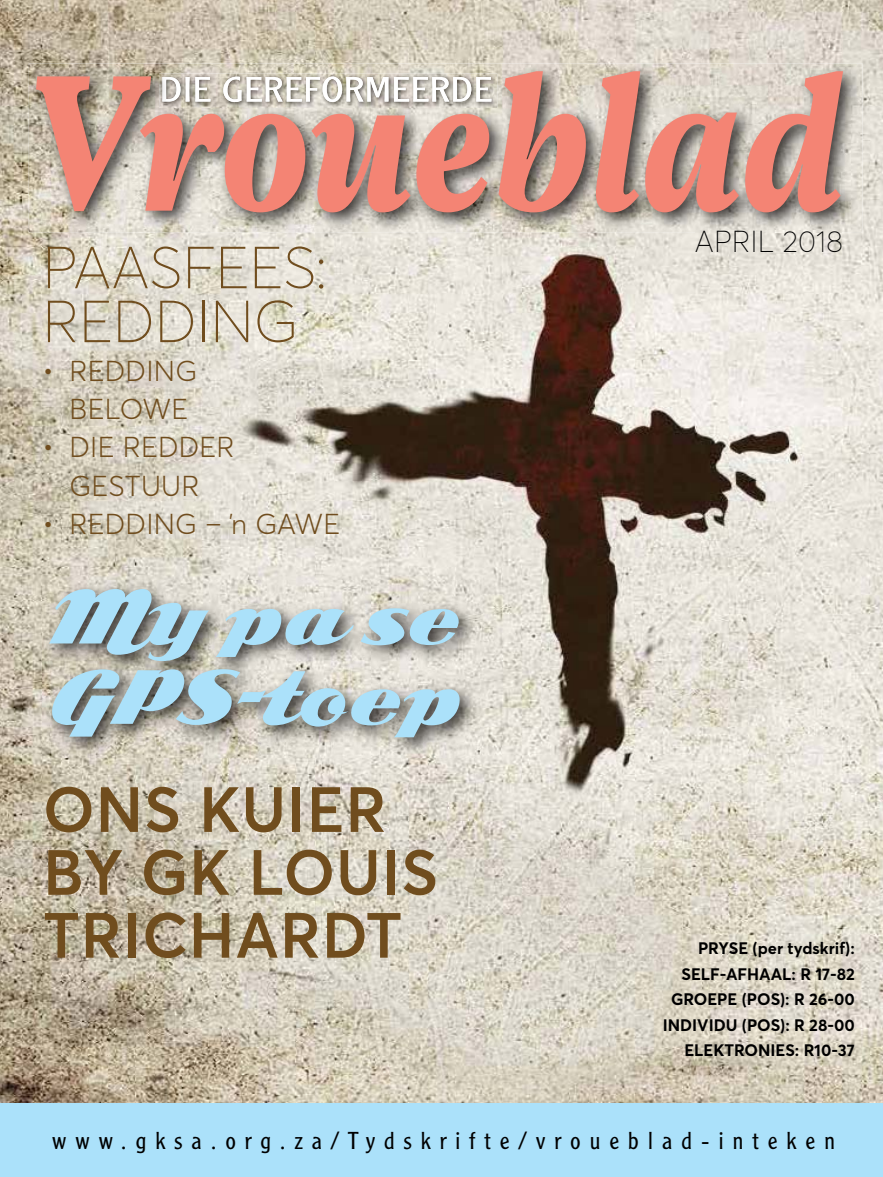
<style>
.page{position:relative;width:883px;height:1177px;background:#fff}
.page>*{position:absolute;margin:0;border:0;box-sizing:border-box;transform-origin:0 0}
.t1{font:74.85px/80.2px "ARB85 Poster Script JAN 39 Normal";letter-spacing:.005em;color:#abe1fa}
.t2{font:600 62.85px/62.8px "Averta Std";letter-spacing:.01em;color:#704d1e}
.t3{font:100 58.35px/53.8px "Averta Std";letter-spacing:.01em;color:#704d1e}
.t4{font:100 30px "Averta Std";letter-spacing:.02em;color:#000}
.t5{font:300 28.5px/38.4px "Averta Std";letter-spacing:.01em;color:#704d1e}
.t6{font:300 24px "Clearface Gothic LH";letter-spacing:.38em;color:#000}
.t7{font:700 16.5px/25.5px "Averta Std";color:#000;text-align:right}
</style>
<div class="page">
<img style="left:0;top:0;width:882px;height:1102px">
<div style="left:0;top:1102px;width:882px;height:74px;background:#abe1fa"></div>
<img style="left:29px;top:63px;width:833px;height:169px">
<img style="left:695px;top:230px;width:146px;height:2px">
<svg style="left:36px;top:71px;width:806px;height:141px;background:#d19e92"></svg>
<img style="left:42px;top:581px;width:437px;height:176px">
<h3 class="t3" style="left:43px;top:248px;width:286px">PAASFEES:<br>REDDING</h3>
<h3 class="t5" style="left:69px;top:353px;width:129px;text-indent:-27px">• REDDING<br>BELOWE</h3>
<h3 class="t5" style="left:43px;top:430px;width:193px;text-align:center">• DIE REDDER<br>GESTUUR</h3>
<h3 class="t5" style="left:43px;top:506px;width:299px">• REDDING – ŉ GAWE</h3>
<h1 class="t1" style="left:43px;top:585px;width:415px">My pa se<br>GPS-toep</h1>
<h2 class="t2" style="left:43px;top:786px;width:397px">ONS KUIER<br>BY GK LOUIS<br>TRICHARDT</h2>
<h3 class="t4" style="left:694px;top:230px;width:150px">APRIL 2018</h3>
<p class="t7" style="left:662px;top:936px;width:194px">PRYSE (per tydskrif):<br>SELF-AFHAAL: R 17-82<br>GROEPE (POS): R 26-00<br>INDIVIDU (POS): R 28-00<br>ELEKTRONIES: R10-37</p>
<h3 class="t6" style="left:52px;top:1131px;width:784px">www.gksa.org.za/Tydskrifte/vroueblad-inteken</h3>
</div>
